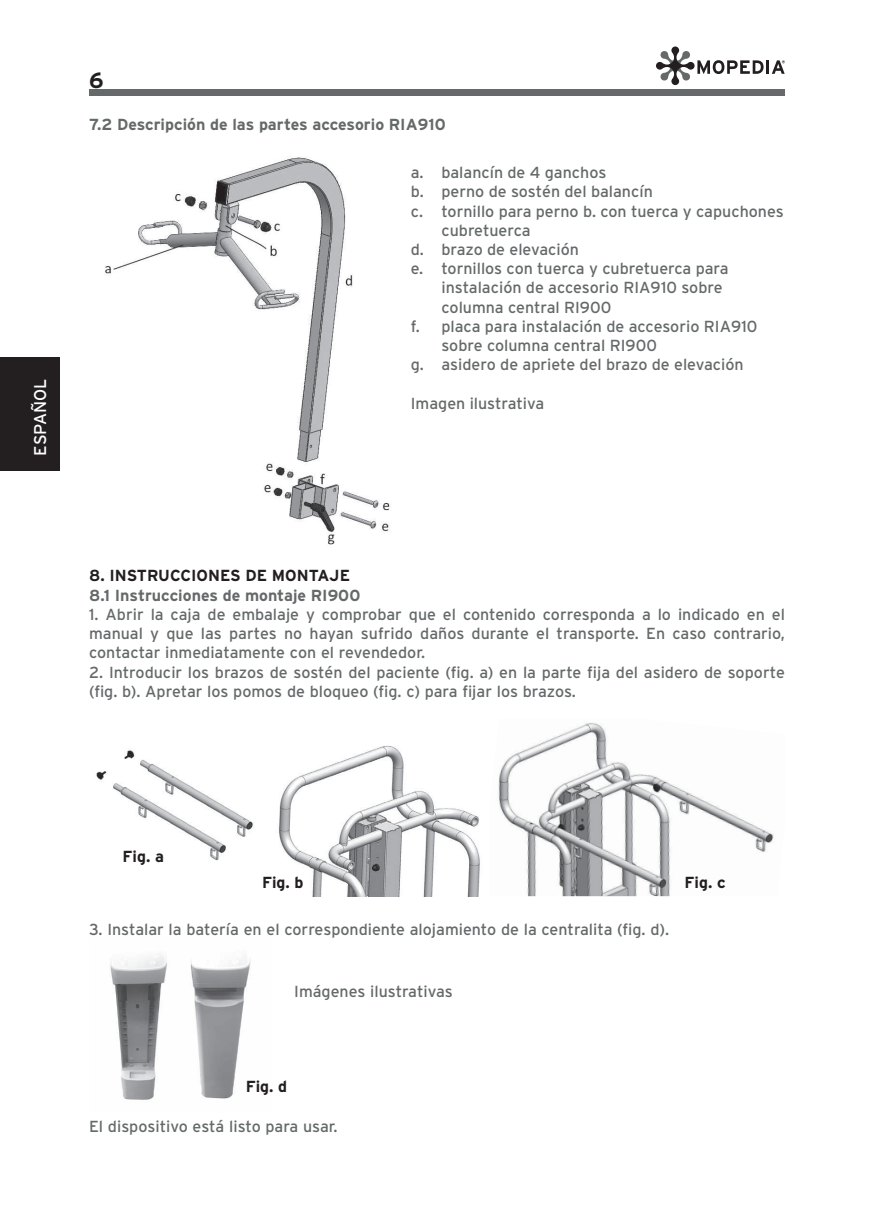
<style>
.page{position:relative;width:874px;height:1225px;background:#fff}
.page>*{position:absolute;margin:0;border:0;box-sizing:border-box;transform-origin:0 0}
.t1{font:700 22px "Interstate";color:#231f20}
.t2{font:17px "Interstate";color:#fff}
.t3{font:16px/19.2px "Interstate";color:#65696a;text-align:justify}
.t4{font:700 16px "Interstate";color:#65696a}
.t5{font:700 16px "Interstate";color:#231f20}
</style>
<div class="page">
<div style="left:89px;top:89px;width:695px;height:7px;background:#65696a"></div>
<svg style="left:656px;top:46px;width:128px;height:39px"></svg>
<div style="left:0;top:357px;width:60px;height:114px;background:#231f20"></div>
<img style="left:105px;top:157px;width:285px;height:388px">
<img style="left:96px;top:750px;width:157px;height:111px">
<img style="left:278px;top:745px;width:202px;height:151px">
<img style="left:498px;top:723px;width:276px;height:173px">
<img style="left:110px;top:955px;width:141px;height:145px">
<p class="t2" style="left:30px;top:455px;width:79px;rotate:-90deg">ESPAÑOL</p>
<h1 class="t1" style="left:89px;top:66px;width:16px">6</h1>
<p class="t4" style="left:89px;top:115px;width:358px">7.2 Descripción de las partes accesorio RIA910</p>
<p class="t3" style="left:410px;top:163px;width:197px">a. balancín de 4 ganchos</p>
<p class="t3" style="left:410px;top:182px;width:243px">b. perno de sostén del balancín</p>
<p class="t3" style="left:410px;top:201px;width:374px">c. tornillo para perno b. con tuerca y capuchones</p>
<p class="t3" style="left:441px;top:220px;width:91px">cubretuerca</p>
<p class="t3" style="left:410px;top:240px;width:170px">d. brazo de elevación</p>
<p class="t3" style="left:410px;top:259px;width:319px">e. tornillos con tuerca y cubretuerca para</p>
<p class="t3" style="left:441px;top:278px;width:282px">instalación de accesorio RIA910 sobre</p>
<p class="t3" style="left:441px;top:297px;width:171px">columna central RI900</p>
<p class="t3" style="left:410px;top:316px;width:348px">f. placa para instalación de accesorio RIA910</p>
<p class="t3" style="left:441px;top:336px;width:217px">sobre columna central RI900</p>
<p class="t3" style="left:410px;top:355px;width:334px">g. asidero de apriete del brazo de elevación</p>
<p class="t3" style="left:410px;top:393px;width:135px">Imagen ilustrativa</p>
<p class="t5" style="left:89px;top:566px;width:262px">8. INSTRUCCIONES DE MONTAJE</p>
<p class="t4" style="left:89px;top:585px;width:272px">8.1 Instrucciones de montaje RI900</p>
<p class="t3" style="left:89px;top:604px;width:697px">1. Abrir la caja de embalaje y comprobar que el contenido corresponda a lo indicado en el manual y que las partes no hayan sufrido daños durante el transporte. En caso contrario, contactar inmediatamente con el revendedor.</p>
<p class="t3" style="left:89px;top:662px;width:697px">2. Introducir los brazos de sostén del paciente (fig. a) en la parte fija del asidero de soporte (fig. b). Apretar los pomos de bloqueo (fig. c) para fijar los brazos.</p>
<p class="t5" style="left:122px;top:846px;width:43px">Fig. a</p>
<p class="t5" style="left:262px;top:872px;width:43px">Fig. b</p>
<p class="t5" style="left:684px;top:872px;width:43px">Fig. c</p>
<p class="t3" style="left:89px;top:919px;width:581px">3. Instalar la batería en el correspondiente alojamiento de la centralita (fig. d).</p>
<p class="t3" style="left:294px;top:982px;width:160px">Imágenes ilustrativas</p>
<p class="t5" style="left:245px;top:1076px;width:43px">Fig. d</p>
<p class="t3" style="left:89px;top:1116px;width:250px">El dispositivo está listo para usar.</p>
</div>
